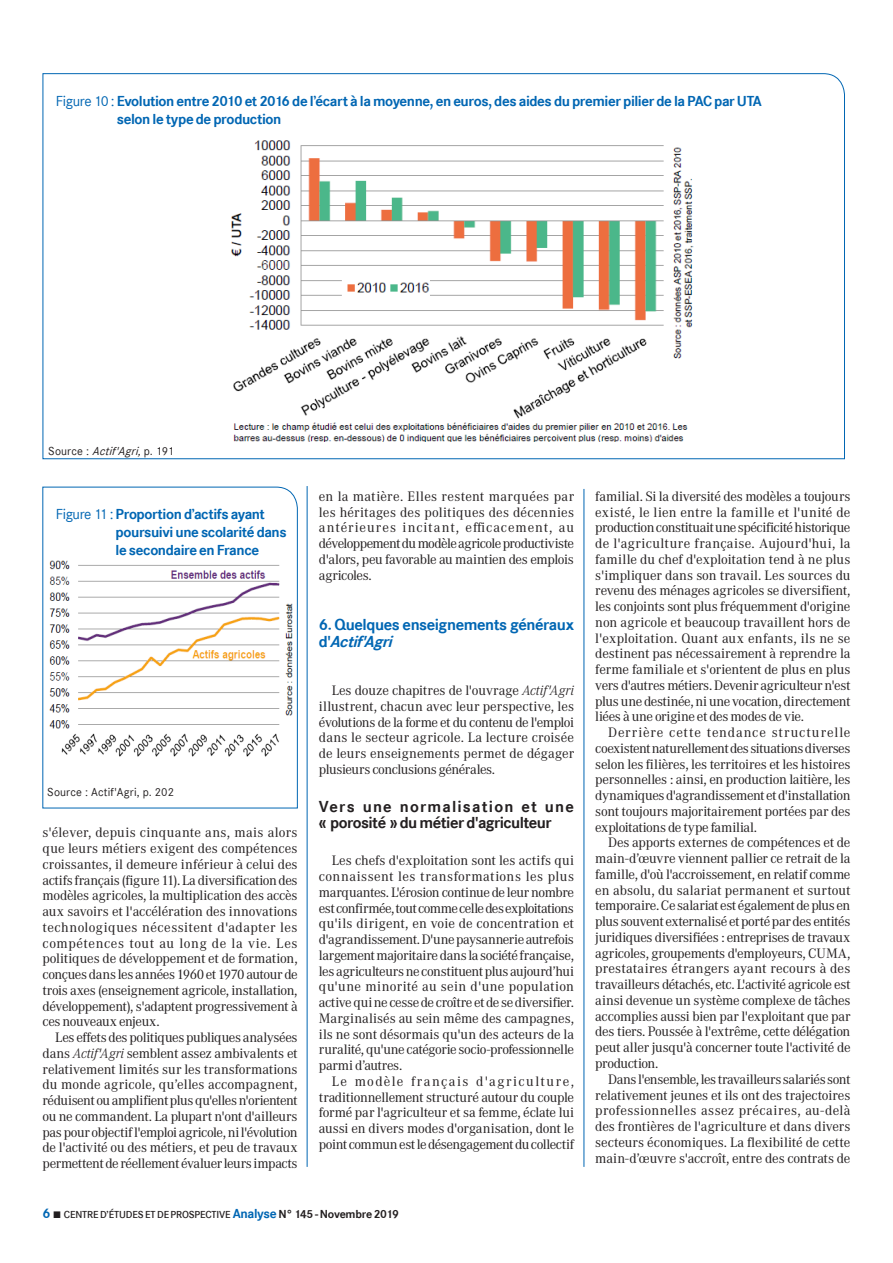
<style>
.page{position:relative;width:893px;height:1263px;background:#fff}
.page>*{position:absolute;margin:0;border:0;box-sizing:border-box;transform-origin:0 0}
.Intertitre_Noir{font:700 16.5px/16.5px "Corporate S";letter-spacing:-.025em;color:#231f20}
.Intertitre_Bleu{font:700 16.5px/16.5px "Corporate S";letter-spacing:-.025em;color:#0166b3}
.t1{font:700 15px/18px "Corporate S";letter-spacing:-.03em;color:#0166b3}
.Texte{font:14.25px/15.8px "Corporate A";letter-spacing:-.025em;color:#231f20;text-align:justify}
.Source___Trait{font:12px "Corporate S";letter-spacing:.015em;color:#231f20}
.t2{font:600 10.5px "Corporate S";letter-spacing:-.015em;color:#231f20}
.s1{font-weight:400}
.s2{font-style:italic}
.s3{font-weight:300;font-style:italic}
.s4{font-weight:700;font-size:14.25px;color:#0166b3}
.s5{font-family:"Arial";font-weight:400;font-size:14.25px}
.s6{font-weight:700;font-size:13.5px;color:#0166b3}
.s7{font-weight:700;font-size:12px}
</style>
<div class="page">
<svg style="left:42px;top:73px;width:803px;height:386px"></svg>
<img style="left:223px;top:141px;width:472px;height:301px">
<svg style="left:42px;top:486px;width:256px;height:323px"></svg>
<img style="left:47px;top:560px;width:245px;height:203px">
<hr style="left:584px;top:489px;width:1px;height:678px;background:#0166b3">
<hr style="left:307px;top:486px;width:1px;height:681px;background:#0166b3">
<p class="t1" style="left:117px;top:92px;width:647px;text-indent:-61px"><span class="s1">Figure 10 :</span> Evolution entre 2010 et 2016 de l’écart à la moyenne, en euros, des aides du premier pilier de la PAC par UTA selon le type de production</p>
<p class="Source___Trait" style="left:48px;top:444px;width:127px">S o u r c e : <span class="s2">Actif'Agri,</span>p . 1 9 1</p>
<p class="t1" style="left:116px;top:506px;width:173px;text-indent:-60px"><span class="s1">Figure 11 :</span> Proportion d’actifs ayant poursuivi une scolarité dans le secondaire en France</p>
<p class="Source___Trait" style="left:47px;top:785px;width:128px">Source : Actif'Agri, p. 202</p>
<p class="Texte" style="left:43px;top:824px;width:257px">s'élever, depuis cinquante ans, mais alors que leurs métiers exigent des compétences croissantes, il demeure inférieur à celui des actifs français (figure 11). La diversification des modèles agricoles, la multiplication des accès aux savoirs et l'accélération des innovations technologiques nécessitent d'adapter les compétences tout au long de la vie. Les politiques de développement et de formation, conçues dans les années 1960 et 1970 autour de trois axes (enseignement agricole, installation, développement), s'adaptent progressivement à ces nouveaux enjeux.</p>
<p class="Texte" style="left:43px;top:1029px;width:257px;text-indent:13px">Les effets des politiques publiques analysées dans <span class="s3">Actif'Agri</span> semblent assez ambivalents et relativement limités sur les transformations du monde agricole, qu’elles accompagnent, réduisent ou amplifient plus qu'elles n'orientent ou ne commandent. La plupart n'ont d'ailleurs pas pour objectif l'emploi agricole, ni l'évolution de l'activité ou des métiers, et peu de travaux permettent de réellement évaluer leurs impacts</p>
<p class="Texte" style="left:319px;top:488px;width:257px">en la matière. Elles restent marquées par les héritages des politiques des décennies antérieures incitant, efficacement, au développement du modèle agricole productiviste d'alors, peu favorable au maintien des emplois agricoles.</p>
<p class="Intertitre_Bleu" style="left:319px;top:617px;width:257px">6. Quelques enseignements généraux d ' <span class="s2">Actif'Agri</span></p>
<p class="Texte" style="left:319px;top:682px;width:257px;text-indent:13px">Les douze chapitres de l'ouvrage <span class="s3">Actif'Agri </span>illustrent, chacun avec leur perspective, les évolutions de la forme et du contenu de l'emploi dans le secteur agricole. La lecture croisée de leurs enseignements permet de dégager plusieurs conclusions générales.</p>
<p class="Intertitre_Noir" style="left:319px;top:798px;width:257px">Vers une normalisation et une « porosité » du métier d'agriculteur</p>
<p class="Texte" style="left:319px;top:852px;width:257px;text-indent:13px">Les chefs d'exploitation sont les actifs qui connaissent les transformations les plus marquantes. L'érosion continue de leur nombre est confirmée, tout comme celle des exploitations qu'ils dirigent, en voie de concentration et d'agrandissement. D'une paysannerie autrefois largement majoritaire dans la société française, les agriculteurs ne constituent plus aujourd’hui qu'une minorité au sein d'une population active qui ne cesse de croître et de se diversifier.<br>Marginalisés au sein même des campagnes, ils ne sont désormais qu'un des acteurs de la ruralité, qu'une catégorie socio-professionnelle parmi d’autres.</p>
<p class="Texte" style="left:319px;top:1073px;width:257px;text-indent:13px">Le modèle français d'agriculture, traditionnellement structuré autour du couple formé par l'agriculteur et sa femme, éclate lui aussi en divers modes d'organisation, dont le point commun est le désengagement du collectif</p>
<p class="t2" style="left:43px;top:1208px;width:358px"><span class="s4">6</span> <span class="s5">■</span> CENTRE D’ÉTUDES ET DE PROSPECTIVE <span class="s6">Analyse</span> <span class="s7">N° 145 - Novembre 2019</span></p>
<p class="Texte" style="left:595px;top:488px;width:257px">familial. Si la diversité des modèles a toujours existé, le lien entre la famille et l'unité de production constituait une spécificité historique de l'agriculture française. Aujourd'hui, la famille du chef d'exploitation tend à ne plus s'impliquer dans son travail. Les sources du revenu des ménages agricoles se diversifient, les conjoints sont plus fréquemment d'origine non agricole et beaucoup travaillent hors de l'exploitation. Quant aux enfants, ils ne se destinent pas nécessairement à reprendre la ferme familiale et s'orientent de plus en plus vers d'autres métiers. Devenir agriculteur n'est plus une destinée, ni une vocation, directement liées à une origine et des modes de vie.</p>
<p class="Texte" style="left:595px;top:724px;width:257px;text-indent:13px">Derrière cette tendance structurelle coexistent naturellement des situations diverses selon les filières, les territoires et les histoires personnelles : ainsi, en production laitière, les dynamiques d'agrandissement et d'installation sont toujours majoritairement portées par des exploitations de type familial.</p>
<p class="Texte" style="left:595px;top:834px;width:257px;text-indent:13px">Des apports externes de compétences et de main-d’œuvre viennent pallier ce retrait de la famille, d'où l'accroissement, en relatif comme en absolu, du salariat permanent et surtout temporaire. Ce salariat est également de plus en plus souvent externalisé et porté par des entités juridiques diversifiées : entreprises de travaux agricoles, groupements d'employeurs, CUMA, prestataires étrangers ayant recours à des travailleurs détachés, etc. L'activité agricole est ainsi devenue un système complexe de tâches accomplies aussi bien par l'exploitant que par des tiers. Poussée à l'extrême, cette délégation peut aller jusqu'à concerner toute l'activité de production.</p>
<p class="Texte" style="left:595px;top:1070px;width:257px;text-indent:13px">Dans l'ensemble, les travailleurs salariés sont relativement jeunes et ils ont des trajectoires professionnelles assez précaires, au-delà des frontières de l'agriculture et dans divers secteurs économiques. La flexibilité de cette main-d’œuvre s'accroît, entre des contrats de</p>
</div>
